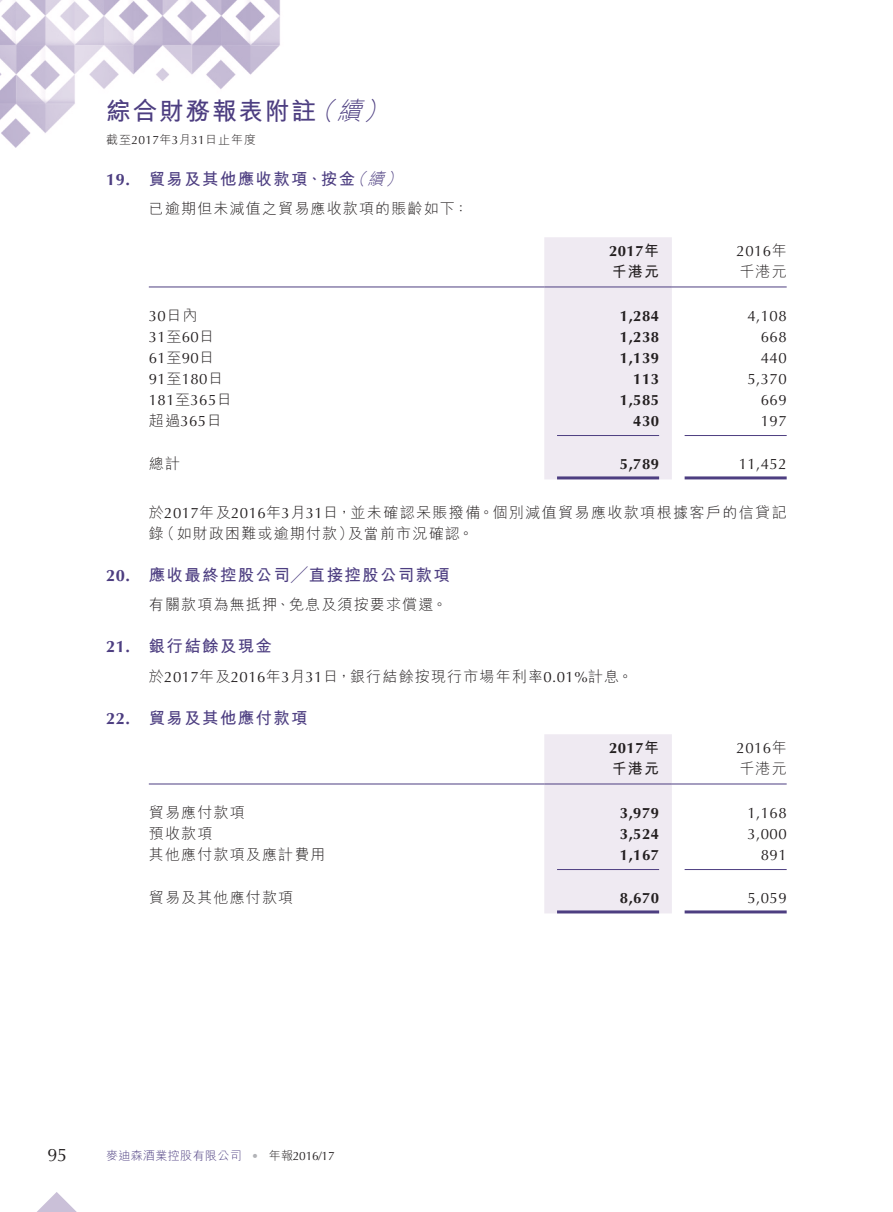
<style>
.page{position:relative;width:893px;height:1212px;background:#fff}
.page>*{position:absolute;margin:0;border:0;box-sizing:border-box;transform-origin:0 0}
.t1{font:700 24.75px "M Hei HK";letter-spacing:.07em;color:#4d3e81}
.t2{font:italic 300 24.75px "M Hei HK";color:#4d3e81}
.t3{font:18px "Optima LT Std";color:#231f20}
.Heading_1{font:700 16.5px "M Hei HK";letter-spacing:.08em;color:#4d3e81}
.Heading_1-2{font:700 16.5px "Optima LT Std";letter-spacing:.03em;color:#4d3e81}
.Heading_1-3{font:italic 300 16.5px "M Hei HK";color:#4d3e81}
.Body_Text{font:300 15px/21px "M Hei HK";letter-spacing:.08em;color:#231f20}
.Body_Text-2{font:15px "Optima LT Std";letter-spacing:.03em;color:#231f20}
.Body_Text-3{font:700 15px "Optima LT Std";letter-spacing:.03em;color:#231f20}
.Body_Text-4{font:700 15px "M Hei HK";letter-spacing:.08em;color:#231f20}
.t4{font:300 12px "M Hei HK";letter-spacing:.08em;color:#231f20}
.t5{font:300 12px "M Hei HK";letter-spacing:.03em;color:#4d3e81}
.t6{font:12px "Optima LT Std";letter-spacing:-.02em;color:#231f20}
.t7{font:12px "Optima LT Std";color:#b2b3b7}
.s1{font-family:"Optima LT Std";font-weight:400}
.s2{font-family:"M Hei HK"}
.s3{font-family:"M Hei HK";font-weight:300}
</style>
<div class="page">
<img style="left:0;top:0;width:280px;height:148px">
<svg style="left:37px;top:1192px;width:40px;height:20px"></svg>
<div style="left:544px;top:237px;width:128px;height:242px;background:#efeaf2"></div>
<hr style="left:149px;top:287px;width:395px;height:1px;background:#4d3e81">
<hr style="left:544px;top:287px;width:128px;height:1px;background:#4d3e81">
<hr style="left:672px;top:287px;width:115px;height:1px;background:#4d3e81">
<hr style="left:557px;top:435px;width:102px;height:1px;background:#4d3e81">
<hr style="left:685px;top:435px;width:102px;height:1px;background:#4d3e81">
<hr style="left:557px;top:476px;width:102px;height:3px;background:#4d3e81">
<hr style="left:685px;top:476px;width:102px;height:3px;background:#4d3e81">
<div style="left:544px;top:734px;width:128px;height:179px;background:#efeaf2"></div>
<hr style="left:149px;top:783px;width:395px;height:1px;background:#4d3e81">
<hr style="left:544px;top:783px;width:128px;height:1px;background:#4d3e81">
<hr style="left:672px;top:783px;width:115px;height:1px;background:#4d3e81">
<hr style="left:557px;top:869px;width:102px;height:1px;background:#4d3e81">
<hr style="left:685px;top:869px;width:102px;height:1px;background:#4d3e81">
<hr style="left:557px;top:910px;width:102px;height:3px;background:#4d3e81">
<hr style="left:685px;top:910px;width:102px;height:3px;background:#4d3e81">
<h1 class="t1" style="left:106px;top:93px;width:211px">綜合財務報表附註</h1>
<p class="t4" style="left:106px;top:134px;width:151px">截至<span class="s1">2017</span>年 月<span class="s1">3 31</span>日止年度</p>
<h1 class="t2" style="left:309px;top:98px;width:61px">（續</h1>
<h1 class="t2" style="left:363px;top:98px;width:33px">(</h1>
<p class="Heading_1-2" style="left:106px;top:170px;width:25px">19.</p>
<p class="Heading_1-2" style="left:106px;top:565px;width:25px">20.</p>
<p class="Heading_1-2" style="left:106px;top:637px;width:25px">21.</p>
<p class="Heading_1-2" style="left:106px;top:708px;width:25px">22.</p>
<p class="Heading_1-3" style="left:349px;top:170px;width:41px">（續</p>
<p class="Heading_1-3" style="left:385px;top:170px;width:22px">(</p>
<p class="Heading_1" style="left:149px;top:167px;width:208px">貿易及其他應收款項、按金</p>
<p class="Body_Text" style="left:149px;top:198px;width:321px">已逾期但未減值之貿易應收款項的賬齡如下：</p>
<p class="Body_Text-3" style="left:609px;top:243px;width:52px">2017<span class="s2">年</span></p>
<p class="Body_Text-2" style="left:737px;top:243px;width:52px">2016<span class="s3">年</span></p>
<p class="Body_Text-4" style="left:612px;top:261px;width:49px">千港元</p>
<p class="Body_Text" style="left:739px;top:261px;width:49px">千港元</p>
<p class="Body_Text-2" style="left:149px;top:307px;width:50px">30<span class="s3">日內</span></p>
<p class="Body_Text-3" style="left:620px;top:307px;width:41px">1,284</p>
<p class="Body_Text-2" style="left:747px;top:307px;width:41px">4,108</p>
<p class="Body_Text-2" style="left:149px;top:328px;width:67px">31<span class="s3">至</span>60<span class="s3">日</span></p>
<p class="Body_Text-3" style="left:620px;top:328px;width:41px">1,238</p>
<p class="Body_Text-2" style="left:761px;top:328px;width:27px">668</p>
<p class="Body_Text-2" style="left:149px;top:349px;width:67px">61<span class="s3">至</span>90<span class="s3">日</span></p>
<p class="Body_Text-3" style="left:620px;top:349px;width:41px">1,139</p>
<p class="Body_Text-2" style="left:761px;top:349px;width:27px">440</p>
<p class="Body_Text-2" style="left:149px;top:370px;width:76px">91<span class="s3">至</span>180<span class="s3">日</span></p>
<p class="Body_Text-3" style="left:633px;top:370px;width:27px">113</p>
<p class="Body_Text-2" style="left:747px;top:370px;width:41px">5,370</p>
<p class="Body_Text-2" style="left:149px;top:391px;width:84px">181<span class="s3">至</span>365<span class="s3">日</span></p>
<p class="Body_Text-3" style="left:620px;top:391px;width:41px">1,585</p>
<p class="Body_Text-2" style="left:761px;top:391px;width:27px">669</p>
<p class="Body_Text" style="left:149px;top:410px;width:74px">超過<span class="s1">365</span>日</p>
<p class="Body_Text-3" style="left:633px;top:412px;width:27px">430</p>
<p class="Body_Text-2" style="left:761px;top:412px;width:27px">197</p>
<p class="Body_Text" style="left:149px;top:453px;width:33px">總計</p>
<p class="Body_Text" style="left:348px;top:501px;width:440px;text-indent:-199px">於<span class="s1">2017</span>年及<span class="s1">2016</span>年 月<span class="s1">3 31</span>日，並未確認呆賬撥備。個別減值貿易應收款項根據客戶的信貸記及當前市況確認。</p>
<p class="Body_Text-2" style="left:739px;top:456px;width:49px">11,452</p>
<p class="Body_Text-3" style="left:620px;top:456px;width:41px">5,789</p>
<p class="Body_Text" style="left:160px;top:522px;width:195px">（如財政困難或逾期付款）</p>
<p class="Body_Text" style="left:149px;top:522px;width:16px">錄</p>
<p class="Heading_1" style="left:149px;top:563px;width:303px">應收最終控股公司╱直接控股公司款項</p>
<p class="Body_Text" style="left:149px;top:594px;width:300px">有關款項為無抵押、免息及須按要求償還。</p>
<p class="Heading_1" style="left:149px;top:634px;width:125px">銀行結餘及現金</p>
<p class="Body_Text" style="left:149px;top:665px;width:485px">於<span class="s1">2017</span>年及<span class="s1">2016</span>年 月<span class="s1">3 31</span>日，銀行結餘按現行市場年利率<span class="s1">0.01%</span>計息。</p>
<p class="Heading_1" style="left:149px;top:706px;width:160px">貿易及其他應付款項</p>
<p class="Body_Text-3" style="left:609px;top:739px;width:52px">2017<span class="s2">年</span></p>
<p class="Body_Text-2" style="left:737px;top:739px;width:52px">2016<span class="s3">年</span></p>
<p class="Body_Text-4" style="left:612px;top:758px;width:49px">千港元</p>
<p class="Body_Text" style="left:739px;top:758px;width:49px">千港元</p>
<p class="Body_Text" style="left:149px;top:802px;width:97px">貿易應付款項</p>
<p class="Body_Text-3" style="left:620px;top:804px;width:41px">3,979</p>
<p class="Body_Text-2" style="left:747px;top:804px;width:41px">1,168</p>
<p class="Body_Text" style="left:149px;top:823px;width:65px">預收款項</p>
<p class="Body_Text-3" style="left:620px;top:825px;width:41px">3,524</p>
<p class="Body_Text-2" style="left:747px;top:825px;width:41px">3,000</p>
<p class="Body_Text" style="left:149px;top:844px;width:178px">其他應付款項及應計費用</p>
<p class="Body_Text-3" style="left:620px;top:846px;width:41px">1,167</p>
<p class="Body_Text-2" style="left:761px;top:846px;width:27px">891</p>
<p class="Body_Text" style="left:149px;top:887px;width:146px">貿易及其他應付款項</p>
<p class="Body_Text-3" style="left:620px;top:890px;width:41px">8,670</p>
<p class="Body_Text-2" style="left:747px;top:890px;width:41px">5,059</p>
<p class="t3" style="left:48px;top:1145px;width:21px">95</p>
<p class="t5" style="left:106px;top:1150px;width:137px">麥迪森酒業控股有限公司</p>
<p class="t7" style="left:252px;top:1149px;width:9px">•</p>
<p class="t6" style="left:269px;top:1149px;width:67px"><span class="s3">年報</span>2016/17</p>
</div>
